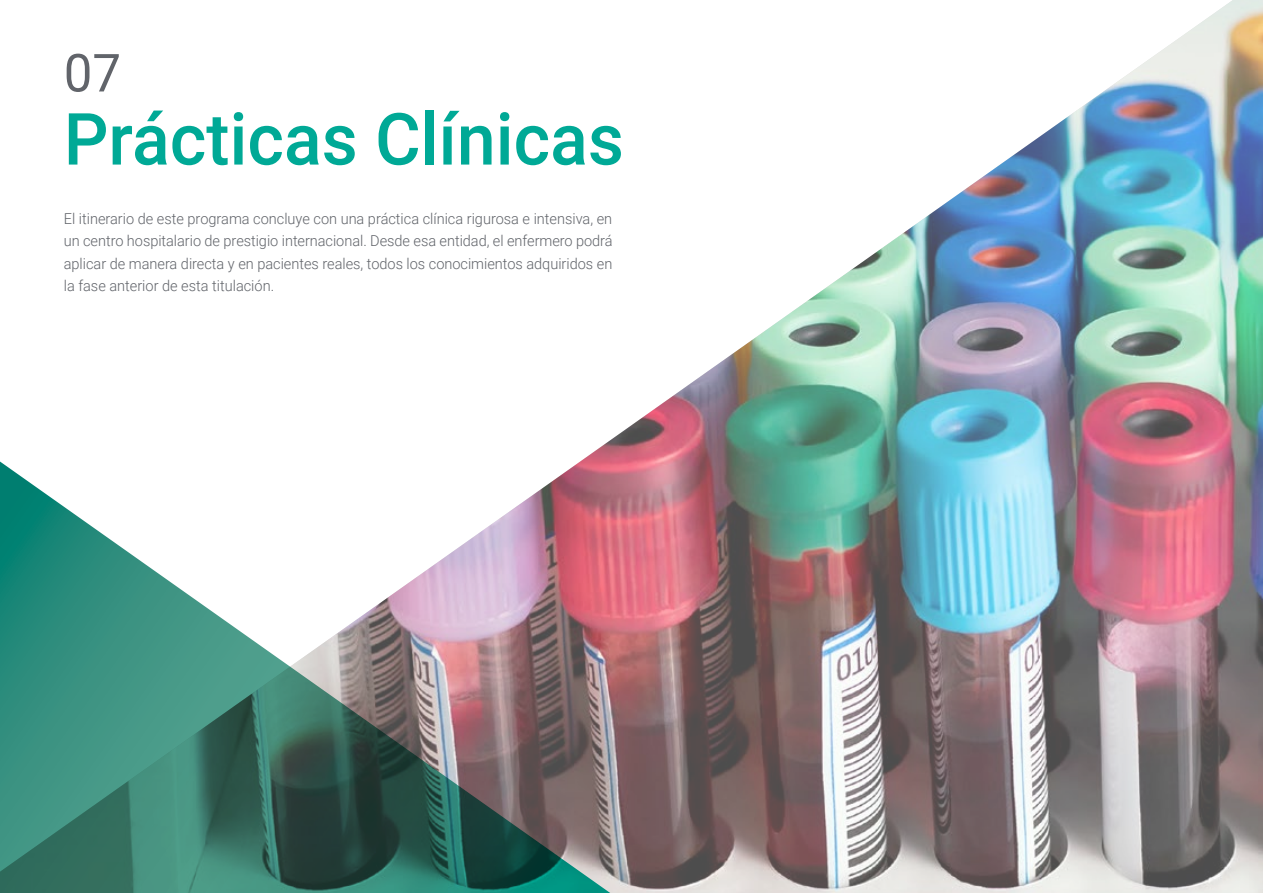
<style>
.page{position:relative;width:1263px;height:893px;background:#fff}
.page>*{position:absolute;margin:0;border:0;box-sizing:border-box;transform-origin:0 0}
.t1{font:500 72px "Roboto";color:#00a996}
.t2{font:52.5px "Roboto";color:#61646a}
.t3{font:300 15px/22.5px "Roboto";color:#61646a;text-align:justify}
</style>
<div class="page">
<img style="left:602px;top:0;width:661px;height:893px">
<svg style="left:0;top:446px;width:640px;height:447px"></svg>
<h2 class="t2" style="left:64px;top:36px;width:59px">07</h2>
<h1 class="t1" style="left:64px;top:89px;width:562px">Prácticas Clínicas</h1>
<p class="t3" style="left:64px;top:207px;width:550px">El itinerario de este programa concluye con una práctica clínica rigurosa e intensiva, en un centro hospitalario de prestigio internacional. Desde esa entidad, el enfermero podrá aplicar de manera directa y en pacientes reales, todos los conocimientos adquiridos en la fase anterior de esta titulación.</p>
</div>
